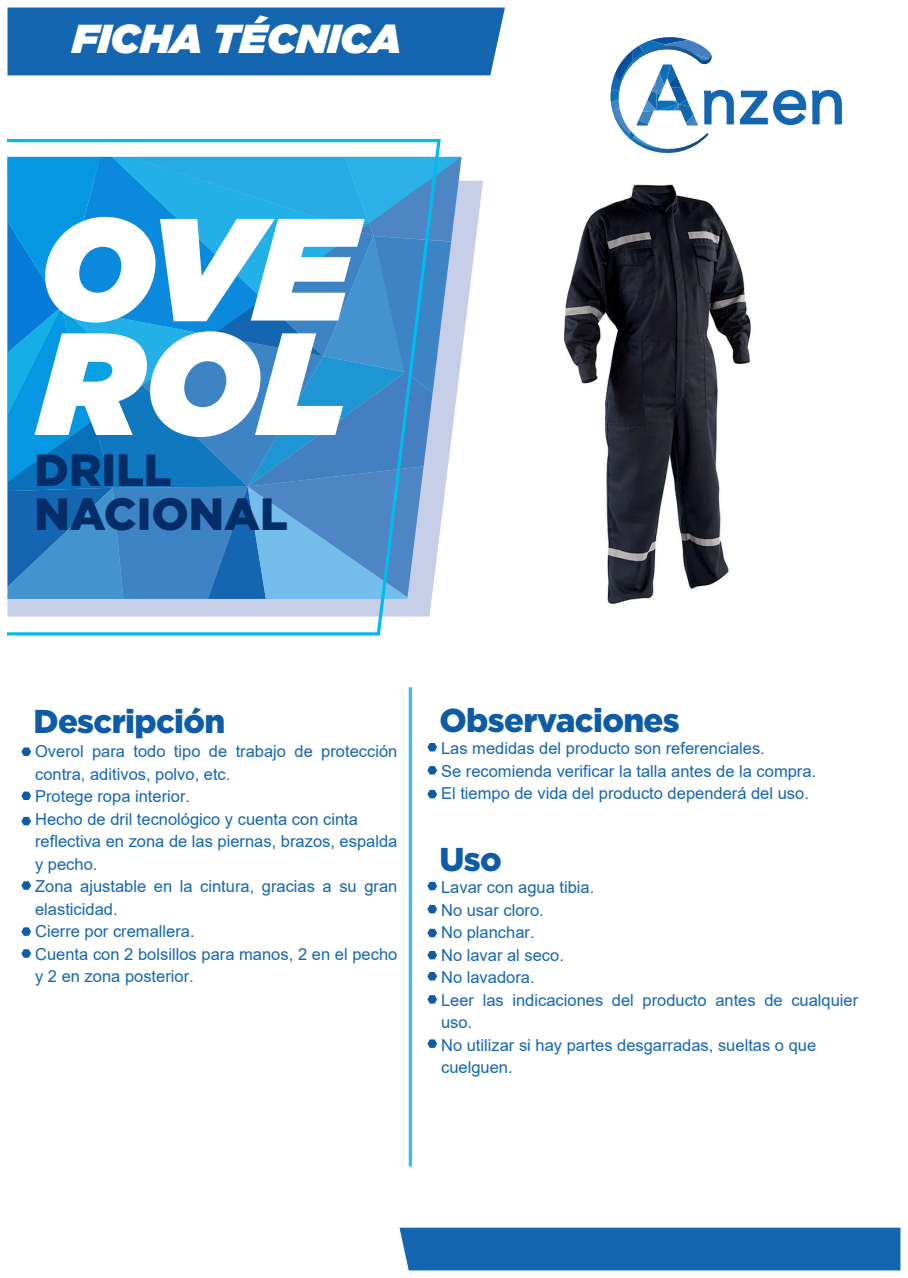
<style>
.page{position:relative;width:908px;height:1278px;background:#fff}
.page>*{position:absolute;margin:0;border:0;box-sizing:border-box;transform-origin:0 0}
.t1{font:italic 900 145.2px/114.4px "Gotham";color:#fff}
.t2{font:900 45.15px/43.5px "Gotham";color:#042d68}
.t3{font:italic 900 40.35px "Gotham";color:#fff}
.t4{font:900 33px "Gotham";letter-spacing:-.02em;color:#0e5ba7}
.t5{font:16.5px/22.5px "Arial";color:#1566b1}
</style>
<div class="page">
<img style="left:564px;top:184px;width:187px;height:421px">
<svg style="left:462px;top:181px;width:21px;height:170px"></svg>
<svg style="left:443px;top:157px;width:19px;height:348px;fill:#c6cee8"></svg>
<div style="left:7px;top:8px;width:498px;height:67px;background:#1566b1"></div>
<div style="left:399px;top:1228px;width:501px;height:42px;background:#1566b1"></div>
<svg style="left:7px;top:139px;width:436px;height:497px;background:#409bd6"></svg>
<hr style="left:409px;top:687px;width:3px;height:479px;background:#2ec3ec">
<svg style="left:740px;top:90px;width:66px;height:35px"></svg>
<svg style="left:812px;top:90px;width:30px;height:34px"></svg>
<svg style="left:610px;top:37px;width:124px;height:116px"></svg>
<svg style="left:427px;top:743px;width:10px;height:8px"></svg>
<svg style="left:427px;top:766px;width:10px;height:8px"></svg>
<svg style="left:427px;top:790px;width:10px;height:8px"></svg>
<svg style="left:427px;top:882px;width:10px;height:8px"></svg>
<svg style="left:427px;top:905px;width:10px;height:8px"></svg>
<svg style="left:427px;top:929px;width:10px;height:8px"></svg>
<svg style="left:427px;top:951px;width:10px;height:8px"></svg>
<svg style="left:427px;top:972px;width:10px;height:8px"></svg>
<svg style="left:427px;top:995px;width:10px;height:9px"></svg>
<svg style="left:427px;top:1039px;width:10px;height:9px"></svg>
<svg style="left:21px;top:747px;width:10px;height:9px"></svg>
<svg style="left:21px;top:881px;width:10px;height:9px"></svg>
<svg style="left:21px;top:817px;width:10px;height:8px"></svg>
<svg style="left:21px;top:791px;width:10px;height:9px"></svg>
<svg style="left:21px;top:927px;width:10px;height:9px"></svg>
<svg style="left:21px;top:949px;width:10px;height:9px"></svg>
<h3 class="t3" style="left:72px;top:16px;width:331px">FICHA TÉCNICA</h3>
<h1 class="t1" style="left:40px;top:208px;width:315px">OVE<br>ROL</h1>
<h2 class="t2" style="left:35px;top:447px;width:255px">DRILL<br>NACIONAL</h2>
<h3 class="t4" style="left:33px;top:702px;width:193px">Descripción</h3>
<h3 class="t4" style="left:439px;top:701px;width:242px">Observaciones</h3>
<p class="t5" style="left:441px;top:737px;width:377px">Las medidas del producto son referenciales.<br>Se recomienda verificar la talla antes de la compra.<br>El tiempo de vida del producto dependerá del uso.</p>
<p class="t5" style="left:35px;top:740px;width:364px">Overol para todo tipo de trabajo de protección contra, aditivos, polvo, etc.<br>Protege ropa interior.<br>Hecho de dril tecnológico y cuenta con cinta reflectiva en zona de las piernas, brazos, espalda y pecho.<br>Zona ajustable en la cintura, gracias a su gran elasticidad.<br>Cierre por cremallera.<br>Cuenta con 2 bolsillos para manos, 2 en el pecho y 2 en zona posterior.</p>
<h3 class="t4" style="left:439px;top:840px;width:64px">Uso</h3>
<p class="t5" style="left:441px;top:876px;width:419px">Lavar con agua tibia.<br>No usar cloro.<br>No planchar.<br>No lavar al seco.<br>No lavadora.<br>Leer las indicaciones del producto antes de cualquier uso.<br>No utilizar si hay partes desgarradas, sueltas o que cuelguen.</p>
</div>
